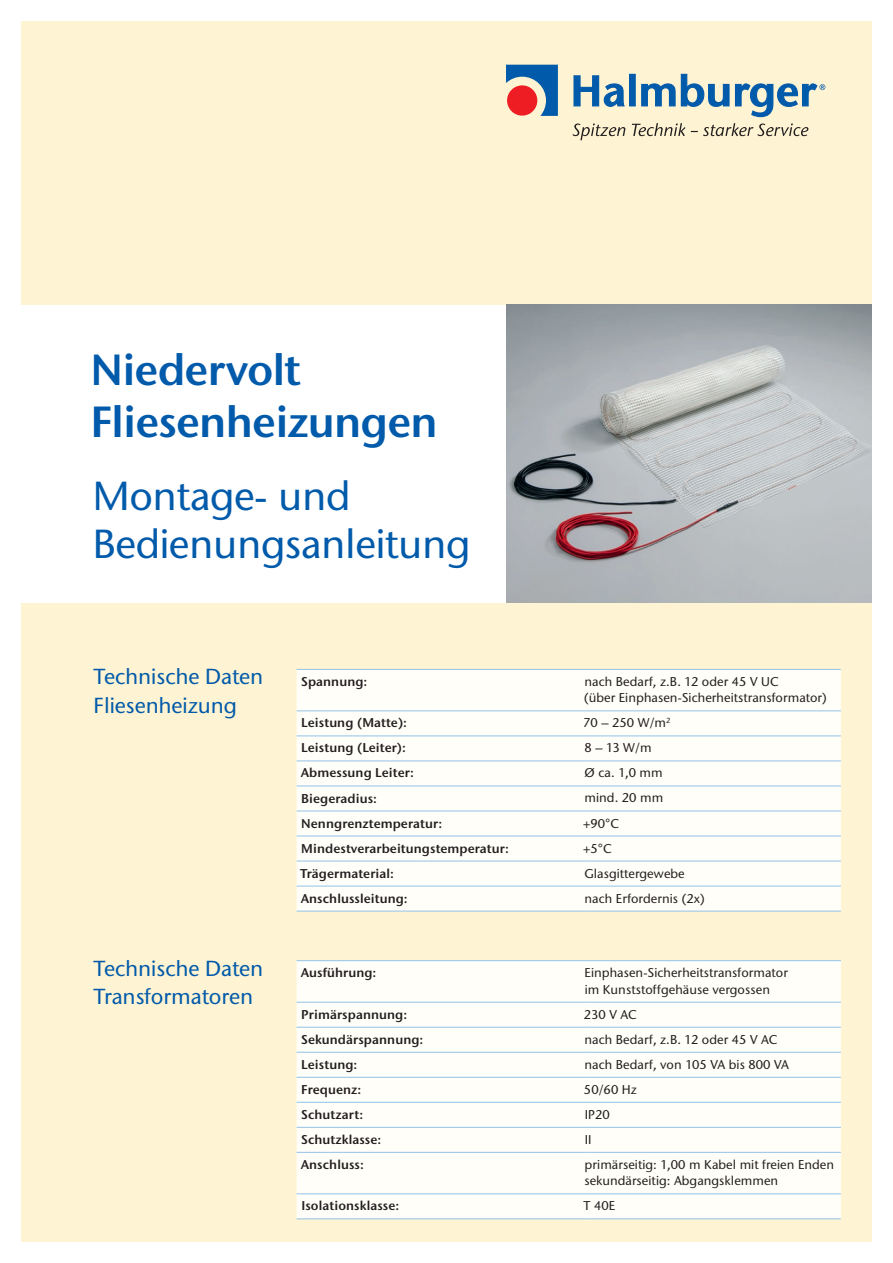
<style>
.page{position:relative;width:893px;height:1263px;background:#fff}
.page>*{position:absolute;margin:0;border:0;box-sizing:border-box;transform-origin:0 0}
.t1{font:600 43.5px/52.5px "ITC Stone Sans";letter-spacing:-.02em;color:#015aaa}
.t2{font:500 40.5px/47.8px "ITC Stone Sans";letter-spacing:-.01em;color:#015aaa}
.t3{font:500 21.75px/28.5px "ITC Stone Sans";color:#015aaa}
.t4{font:500 12.75px/16.5px "ITC Stone Sans";letter-spacing:.005em;color:#231f20}
.t5{font:600 12.75px "ITC Stone Sans";letter-spacing:.005em;color:#231f20}
</style>
<div class="page">
<div style="left:21px;top:21px;width:851px;height:1221px;background:#fef3d2"></div>
<div style="left:21px;top:305px;width:851px;height:297px;background:#fff"></div>
<img style="left:506px;top:305px;width:366px;height:297px">
<div style="left:297px;top:670px;width:544px;height:241px;background:#fffef8"></div>
<div style="left:297px;top:711px;width:544px;height:175px;background:#fffef8"></div>
<hr style="left:297px;top:669px;width:287px;height:1px;background:#93c2e8">
<hr style="left:584px;top:669px;width:257px;height:1px;background:#93c2e8">
<hr style="left:297px;top:710px;width:287px;height:1px;background:#93c2e8">
<hr style="left:584px;top:710px;width:257px;height:1px;background:#93c2e8">
<hr style="left:297px;top:735px;width:287px;height:1px;background:#93c2e8">
<hr style="left:584px;top:735px;width:257px;height:1px;background:#93c2e8">
<hr style="left:297px;top:760px;width:287px;height:1px;background:#93c2e8">
<hr style="left:584px;top:760px;width:257px;height:1px;background:#93c2e8">
<hr style="left:297px;top:785px;width:287px;height:1px;background:#93c2e8">
<hr style="left:584px;top:785px;width:257px;height:1px;background:#93c2e8">
<hr style="left:297px;top:811px;width:287px;height:1px;background:#93c2e8">
<hr style="left:584px;top:811px;width:257px;height:1px;background:#93c2e8">
<hr style="left:297px;top:836px;width:287px;height:1px;background:#93c2e8">
<hr style="left:584px;top:836px;width:257px;height:1px;background:#93c2e8">
<hr style="left:297px;top:861px;width:287px;height:1px;background:#93c2e8">
<hr style="left:584px;top:861px;width:257px;height:1px;background:#93c2e8">
<hr style="left:297px;top:886px;width:287px;height:1px;background:#93c2e8">
<hr style="left:584px;top:886px;width:257px;height:1px;background:#93c2e8">
<hr style="left:297px;top:911px;width:287px;height:1px;background:#93c2e8">
<hr style="left:584px;top:911px;width:257px;height:1px;background:#93c2e8">
<div style="left:297px;top:961px;width:544px;height:257px;background:#fffef8"></div>
<div style="left:297px;top:1003px;width:544px;height:190px;background:#fffef8"></div>
<hr style="left:297px;top:960px;width:287px;height:1px;background:#93c2e8">
<hr style="left:584px;top:960px;width:257px;height:1px;background:#93c2e8">
<hr style="left:297px;top:1002px;width:287px;height:1px;background:#93c2e8">
<hr style="left:584px;top:1002px;width:257px;height:1px;background:#93c2e8">
<hr style="left:297px;top:1027px;width:287px;height:1px;background:#93c2e8">
<hr style="left:584px;top:1027px;width:257px;height:1px;background:#93c2e8">
<hr style="left:297px;top:1052px;width:287px;height:1px;background:#93c2e8">
<hr style="left:584px;top:1052px;width:257px;height:1px;background:#93c2e8">
<hr style="left:297px;top:1077px;width:287px;height:1px;background:#93c2e8">
<hr style="left:584px;top:1077px;width:257px;height:1px;background:#93c2e8">
<hr style="left:297px;top:1102px;width:287px;height:1px;background:#93c2e8">
<hr style="left:584px;top:1102px;width:257px;height:1px;background:#93c2e8">
<hr style="left:297px;top:1127px;width:287px;height:1px;background:#93c2e8">
<hr style="left:584px;top:1127px;width:257px;height:1px;background:#93c2e8">
<hr style="left:297px;top:1152px;width:287px;height:1px;background:#93c2e8">
<hr style="left:584px;top:1152px;width:257px;height:1px;background:#93c2e8">
<hr style="left:297px;top:1193px;width:287px;height:1px;background:#93c2e8">
<hr style="left:584px;top:1193px;width:257px;height:1px;background:#93c2e8">
<hr style="left:297px;top:1218px;width:287px;height:1px;background:#93c2e8">
<hr style="left:584px;top:1218px;width:257px;height:1px;background:#93c2e8">
<svg style="left:506px;top:65px;width:52px;height:51px"></svg>
<div style="left:507px;top:85px;width:30px;height:31px;background:#ee1d23;border-radius:50%"></div>
<svg style="left:573px;top:75px;width:52px;height:32px"></svg>
<div style="left:630px;top:74px;width:5px;height:32px;background:#015aaa"></div>
<div style="left:629px;top:74px;width:7px;height:32px;border:1px solid #015aaa"></div>
<svg style="left:572px;top:123px;width:53px;height:17px"></svg>
<svg style="left:632px;top:73px;width:193px;height:63px"></svg>
<h1 class="t1" style="left:91px;top:343px;width:349px">Niedervolt<br>Fliesenheizungen</h1>
<h2 class="t2" style="left:93px;top:472px;width:379px">Montage- und<br>Bedienungsanleitung</h2>
<h3 class="t3" style="left:94px;top:662px;width:171px">Technische Daten<br>Fliesenheizung</h3>
<h3 class="t3" style="left:94px;top:954px;width:171px">Technische Daten<br>Transformatoren</h3>
<p class="t5" style="left:301px;top:673px;width:68px">Spannung:</p>
<p class="t4" style="left:584px;top:673px;width:244px">nach Bedarf, z.B. 12 oder 45 V UC<br>(über Einphasen-Sicherheitstransformator)</p>
<p class="t5" style="left:301px;top:715px;width:107px">Leistung (Matte):</p>
<p class="t4" style="left:583px;top:715px;width:89px">70 – 250 W/m<sup>2</sup></p>
<p class="t5" style="left:301px;top:740px;width:106px">Leistung (Leiter):</p>
<p class="t4" style="left:584px;top:740px;width:69px">8 – 13 W/m</p>
<p class="t5" style="left:301px;top:765px;width:115px">Abmessung Leiter:</p>
<p class="t4" style="left:585px;top:765px;width:80px">Ø ca. 1,0 mm</p>
<p class="t5" style="left:301px;top:790px;width:77px">Biegeradius:</p>
<p class="t4" style="left:585px;top:790px;width:80px">mind. 20 mm</p>
<p class="t5" style="left:301px;top:815px;width:142px">Nenngrenztemperatur:</p>
<p class="t4" style="left:583px;top:815px;width:38px">+90°C</p>
<p class="t5" style="left:301px;top:840px;width:209px">Mindestverarbeitungstemperatur:</p>
<p class="t4" style="left:583px;top:840px;width:30px">+5°C</p>
<p class="t5" style="left:300px;top:865px;width:95px">Trägermaterial:</p>
<p class="t4" style="left:584px;top:865px;width:102px">Glasgittergewebe</p>
<p class="t5" style="left:301px;top:890px;width:109px">Anschlussleitung:</p>
<p class="t4" style="left:584px;top:890px;width:121px">nach Erfordernis (2x)</p>
<p class="t5" style="left:301px;top:965px;width:77px">Ausführung:</p>
<p class="t4" style="left:585px;top:964px;width:205px">Einphasen-Sicherheitstransformator im Kunststoffgehäuse vergossen</p>
<p class="t5" style="left:301px;top:1006px;width:107px">Primärspannung:</p>
<p class="t4" style="left:584px;top:1006px;width:55px">230 V AC</p>
<p class="t5" style="left:301px;top:1031px;width:124px">Sekundärspannung:</p>
<p class="t4" style="left:585px;top:1031px;width:194px">nach Bedarf, z.B. 12 oder 45 V AC</p>
<p class="t5" style="left:301px;top:1056px;width:58px">Leistung:</p>
<p class="t4" style="left:585px;top:1056px;width:206px">nach Bedarf, von 105 VA bis 800 VA</p>
<p class="t5" style="left:301px;top:1081px;width:62px">Frequenz:</p>
<p class="t4" style="left:584px;top:1081px;width:54px">50/60 Hz</p>
<p class="t5" style="left:301px;top:1106px;width:64px">Schutzart:</p>
<p class="t4" style="left:585px;top:1106px;width:27px">IP20</p>
<p class="t5" style="left:301px;top:1131px;width:82px">Schutzklasse:</p>
<p class="t4" style="left:585px;top:1131px;width:8px">II</p>
<p class="t5" style="left:301px;top:1156px;width:65px">Anschluss:</p>
<p class="t4" style="left:584px;top:1156px;width:251px">primärseitig: 1,00 m Kabel mit freien Enden sekundärseitig: Abgangsklemmen</p>
<p class="t5" style="left:301px;top:1198px;width:99px">Isolationsklasse:</p>
<p class="t4" style="left:583px;top:1197px;width:33px">T 40E</p>
</div>
